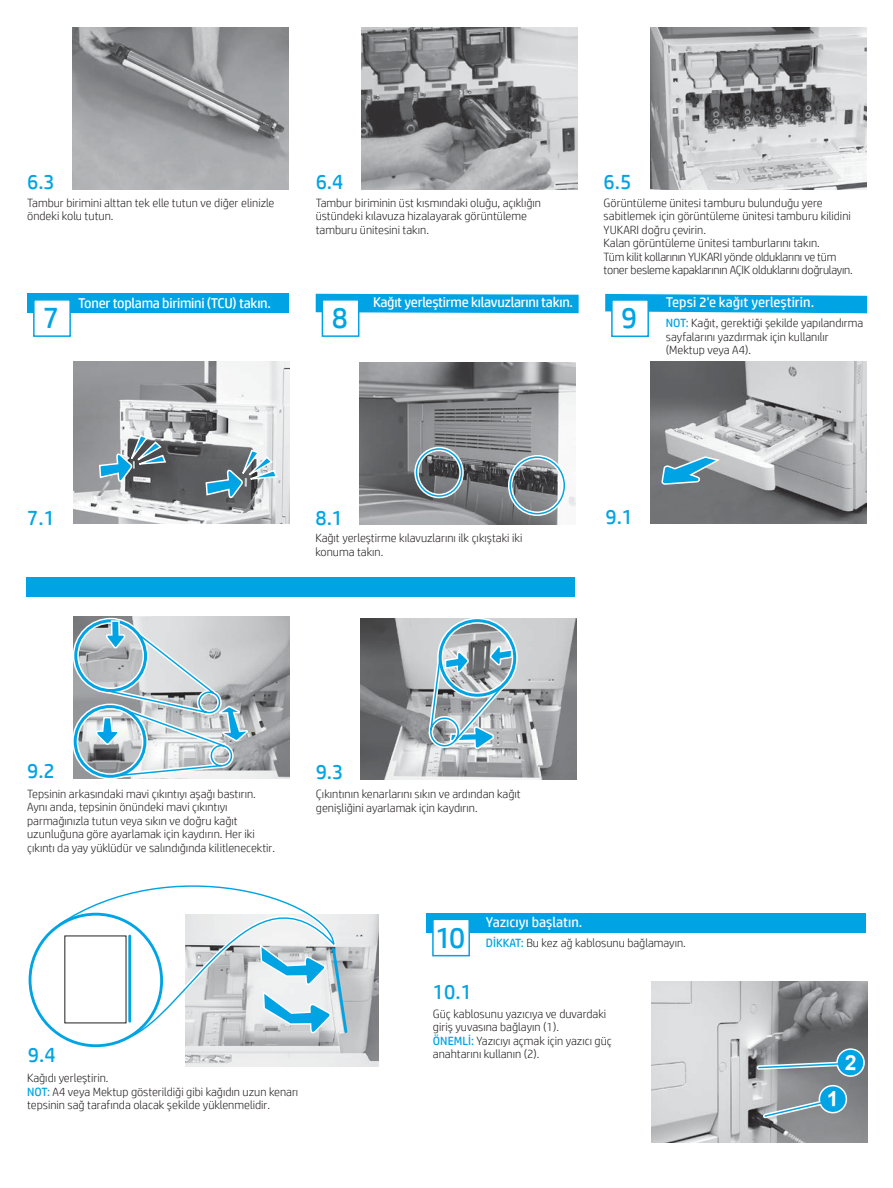
<style>
.page{position:relative;width:893px;height:1188px;background:#fff}
.page>*{position:absolute;margin:0;border:0;box-sizing:border-box;transform-origin:0 0}
.t1{font:30px "HP Simplified";color:#00a4e4}
.t2{font:21px "HP Simplified";color:#00a4e4}
.t3{font:14.25px "HP Simplified";letter-spacing:-.02em;color:#fff}
.t4{font:14.25px "HP Simplified";color:#fff}
.t5{font:300 12px/13.5px "HP Simplified";color:#231f20}
.s1{font-weight:400;color:#00a4e4}
</style>
<div class="page">
<img style="left:361px;top:618px;width:216px;height:162px">
<img style="left:440px;top:621px;width:75px;height:74px">
<div style="left:437px;top:618px;width:81px;height:80px;border:6px solid #fff;border-radius:50%"></div>
<div style="left:438px;top:619px;width:78px;height:78px;border:3px solid #00a4e4;border-radius:50%"></div>
<svg style="left:426px;top:645px;width:87px;height:108px;background:#9fb7c1"></svg>
<img style="left:650px;top:362px;width:217px;height:162px">
<svg style="left:661px;top:455px;width:61px;height:29px;background:#68a3bb"></svg>
<img style="left:73px;top:617px;width:216px;height:161px">
<img style="left:76px;top:621px;width:20px;height:69px">
<img style="left:75px;top:707px;width:21px;height:69px">
<div style="left:73px;top:618px;width:76px;height:76px;border:6px solid #fff;border-radius:50%"></div>
<div style="left:74px;top:619px;width:73px;height:73px;border:3px solid #00a4e4;border-radius:50%"></div>
<div style="left:72px;top:703px;width:76px;height:76px;border:6px solid #fff;border-radius:50%"></div>
<svg style="left:96px;top:620px;width:152px;height:159px;background:#b9c9d1"></svg>
<img style="left:72px;top:28px;width:216px;height:161px">
<img style="left:359px;top:362px;width:216px;height:162px">
<svg style="left:412px;top:444px;width:157px;height:74px;background:#828a8f"></svg>
<img style="left:73px;top:361px;width:216px;height:162px">
<svg style="left:98px;top:434px;width:69px;height:51px;background:#7c939d"></svg>
<svg style="left:205px;top:449px;width:74px;height:52px;background:#839aa4"></svg>
<img style="left:186px;top:914px;width:192px;height:153px">
<svg style="left:65px;top:914px;width:278px;height:129px"></svg>
<svg style="left:57px;top:885px;width:279px;height:155px"></svg>
<svg style="left:127px;top:933px;width:222px;height:103px"></svg>
<img style="left:651px;top:982px;width:216px;height:161px">
<div style="left:819px;top:1086px;width:27px;height:27px;background:#00a4e4;border-radius:50%"></div>
<div style="left:818px;top:1085px;width:29px;height:29px;border:2px solid #fff;border-radius:50%"></div>
<div style="left:837px;top:1049px;width:27px;height:27px;background:#00a4e4;border-radius:50%"></div>
<div style="left:836px;top:1048px;width:29px;height:29px;border:2px solid #fff;border-radius:50%"></div>
<img style="left:650px;top:28px;width:216px;height:161px">
<img style="left:361px;top:28px;width:216px;height:161px">
<div style="left:27px;top:294px;width:262px;height:19px;background:#00a4e4"></div>
<div style="left:33px;top:299px;width:38px;height:38px;background:#fff;border:2px solid #00a4e4"></div>
<svg style="left:316px;top:294px;width:263px;height:19px;background:#07a6e4"></svg>
<div style="left:322px;top:299px;width:37px;height:38px;background:#fff;border:2px solid #00a4e4"></div>
<svg style="left:605px;top:294px;width:262px;height:19px;background:#13abe6"></svg>
<div style="left:611px;top:299px;width:38px;height:38px;background:#fff;border:2px solid #00a4e4"></div>
<div style="left:426px;top:913px;width:440px;height:20px;background:#00a4e4"></div>
<div style="left:432px;top:919px;width:38px;height:37px;background:#fff;border:2px solid #00a4e4"></div>
<div style="left:27px;top:578px;width:548px;height:19px;background:#00a4e4"></div>
<svg style="left:760px;top:1091px;width:75px;height:30px"></svg>
<svg style="left:754px;top:1054px;width:88px;height:18px;background:#81949d"></svg>
<h2 class="t2" style="left:27px;top:168px;width:29px">6.3</h2>
<h2 class="t2" style="left:316px;top:168px;width:29px">6.4</h2>
<h2 class="t2" style="left:604px;top:167px;width:29px">6.5</h2>
<p class="t5" style="left:27px;top:196px;width:249px">Tambur birimini alttan tek elle tutun ve diğer elinizle öndeki kolu tutun.</p>
<p class="t5" style="left:316px;top:196px;width:227px">Tambur biriminin üst kısmındaki oluğu, açıklığın üstündeki kılavuza hizalayarak görüntüleme tamburu ünitesini takın.</p>
<p class="t3" style="left:78px;top:293px;width:194px">Toner toplama birimini (TCU) takın.</p>
<p class="t3" style="left:373px;top:293px;width:202px">Kağıt yerleştirme kılavuzlarını takın.</p>
<h1 class="t1" style="left:43px;top:298px;width:18px">7</h1>
<h1 class="t1" style="left:332px;top:298px;width:18px">8</h1>
<p class="t5" style="left:604px;top:195px;width:251px">Görüntüleme ünitesi tamburu bulunduğu yere sabitlemek için görüntüleme ünitesi tamburu kilidini YUKARI doğru çevirin.<br>Kalan görüntüleme ünitesi tamburlarını takın.<br>Tüm kilit kollarının YUKARI yönde olduklarını ve tüm toner besleme kapaklarının AÇIK olduklarını doğrulayın.</p>
<p class="t4" style="left:666px;top:293px;width:150px">Tepsi 2'e kağıt yerleştirin.</p>
<p class="t5" style="left:666px;top:316px;width:199px"><span class="s1">NOT:</span> Kağıt, gerektiği şekilde yapılandırma sayfalarını yazdırmak için kullanılır (Mektup veya A4).</p>
<h1 class="t1" style="left:621px;top:298px;width:18px">9</h1>
<h2 class="t2" style="left:27px;top:504px;width:29px">7.1</h2>
<h2 class="t2" style="left:315px;top:504px;width:29px">8.1</h2>
<p class="t5" style="left:315px;top:531px;width:209px">Kağıt yerleştirme kılavuzlarını ilk çıkıştaki iki konuma takın.</p>
<h2 class="t2" style="left:605px;top:503px;width:29px">9.1</h2>
<h2 class="t2" style="left:27px;top:757px;width:29px">9.2</h2>
<h2 class="t2" style="left:316px;top:758px;width:29px">9.3</h2>
<p class="t5" style="left:27px;top:786px;width:250px">Tepsinin arkasındaki mavi çıkıntıyı aşağı bastırın.<br>Aynı anda, tepsinin önündeki mavi çıkıntıyı parmağınızla tutun veya sıkın ve doğru kağıt uzunluğuna göre ayarlamak için kaydırın. Her iki çıkıntı da yay yüklüdür ve salındığında kilitlenecektir.</p>
<p class="t5" style="left:316px;top:787px;width:206px">Çıkıntının kenarlarını sıkın ve ardından kağıt genişliğini ayarlamak için kaydırın.</p>
<h2 class="t2" style="left:28px;top:1041px;width:29px">9.4</h2>
<p class="t5" style="left:27px;top:1071px;width:273px">Kağıdı yerleştirin.<br><span class="s1">NOT:</span> A4 veya Mektup gösterildiği gibi kağıdın uzun kenarı tepsinin sağ tarafında olacak şekilde yüklenmelidir.</p>
<h1 class="t1" style="left:436px;top:918px;width:31px">10</h1>
<h2 class="t2" style="left:433px;top:978px;width:41px">10.1</h2>
<p class="t4" style="left:486px;top:913px;width:98px">Yazıcıyı başlatın.</p>
<p class="t5" style="left:486px;top:936px;width:201px"><span class="s1">DİKKAT:</span> Bu kez ağ kablosunu bağlamayın.</p>
<p class="t5" style="left:433px;top:1006px;width:180px">Güç kablosunu yazıcıya ve duvardaki giriş yuvasına bağlayın (1).<br><span class="s1">ÖNEMLİ:</span> Yazıcıyı açmak için yazıcı güç anahtarını kullanın (2).</p>
</div>
